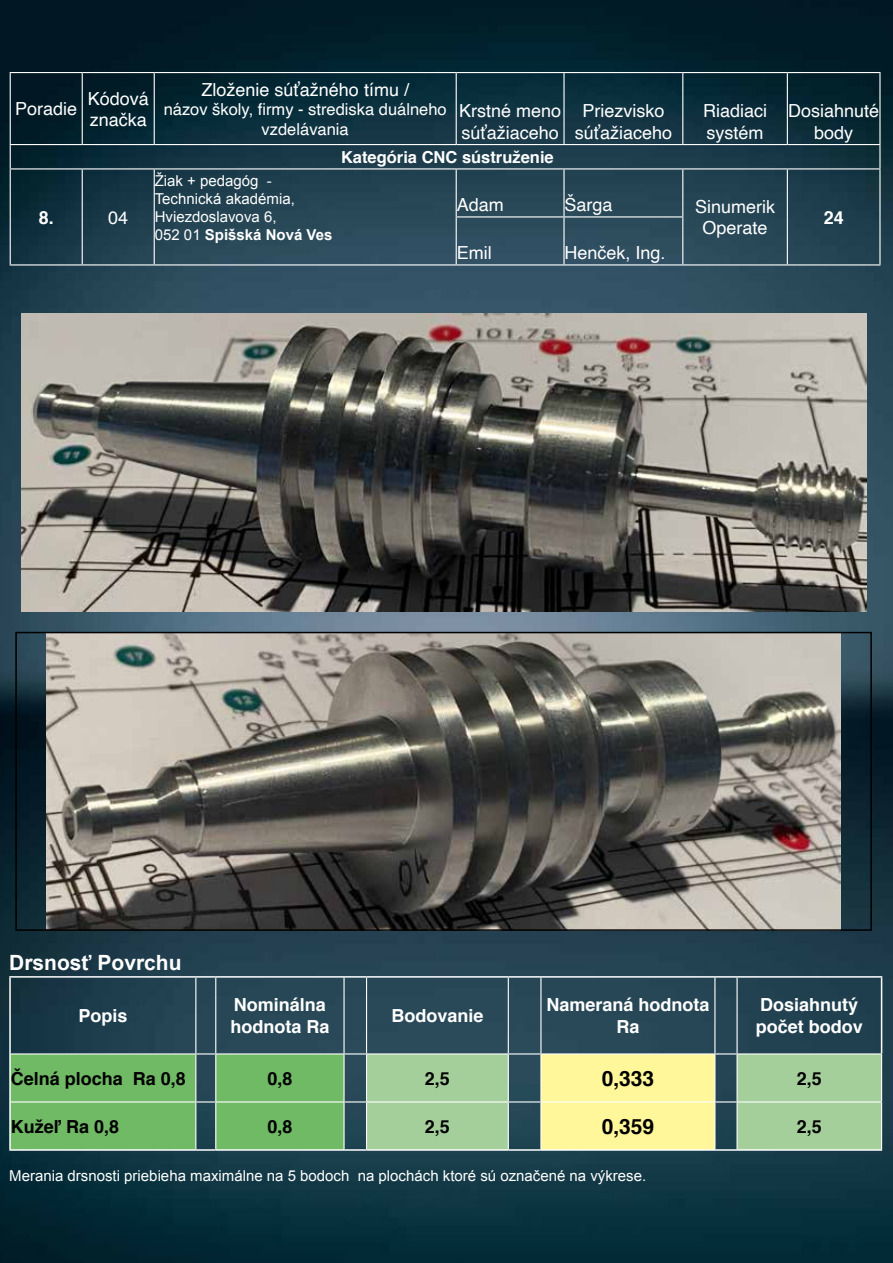
<style>
.page{position:relative;width:893px;height:1263px;background:#fff}
.page>*{position:absolute;margin:0;border:0;box-sizing:border-box;transform-origin:0 0}
.t1{font:700 21px "Arial";color:#fff}
.t2{font:700 21px "Helvetica";color:#000}
.t3{font:18px/21.6px "Helvetica";color:#fff}
.t4{font:700 18px/21.6px "Helvetica";color:#fff}
.t5{font:700 18px "Helvetica";color:#000}
.t6{font:16.5px/19.8px "Helvetica";color:#fff;text-align:center}
.t7{font:700 16.5px "Helvetica";color:#fff}
.t8{font:15px/18px "Arial";color:#fff}
.s1{font-weight:700}
</style>
<div class="page">
<img style="left:0;top:0;width:893px;height:1263px">
<svg style="left:10px;top:145px;width:1px;height:23px"></svg>
<svg style="left:879px;top:145px;width:1px;height:23px"></svg>
<hr style="left:82px;top:169px;width:1px;height:48px;background:#fff">
<hr style="left:154px;top:169px;width:1px;height:48px;background:#fff">
<hr style="left:456px;top:169px;width:1px;height:47px;background:#fff">
<hr style="left:82px;top:217px;width:1px;height:47px;background:#fff">
<hr style="left:154px;top:217px;width:1px;height:47px;background:#fff">
<hr style="left:456px;top:217px;width:1px;height:47px;background:#fff">
<hr style="left:683px;top:264px;width:104px;height:1px;background:#fff">
<hr style="left:10px;top:168px;width:72px;height:1px;background:#fff">
<hr style="left:10px;top:169px;width:1px;height:48px;background:#fff">
<hr style="left:82px;top:168px;width:72px;height:1px;background:#fff">
<hr style="left:154px;top:168px;width:302px;height:1px;background:#fff">
<hr style="left:456px;top:168px;width:108px;height:1px;background:#fff">
<hr style="left:564px;top:168px;width:119px;height:1px;background:#fff">
<hr style="left:683px;top:168px;width:104px;height:1px;background:#fff">
<hr style="left:787px;top:168px;width:93px;height:1px;background:#fff">
<hr style="left:879px;top:169px;width:1px;height:48px;background:#fff">
<hr style="left:10px;top:217px;width:1px;height:47px;background:#fff">
<hr style="left:456px;top:216px;width:108px;height:1px;background:#fff">
<hr style="left:564px;top:216px;width:119px;height:1px;background:#fff">
<hr style="left:879px;top:217px;width:1px;height:47px;background:#fff">
<hr style="left:10px;top:264px;width:72px;height:1px;background:#fff">
<hr style="left:82px;top:264px;width:72px;height:1px;background:#fff">
<hr style="left:154px;top:264px;width:302px;height:1px;background:#fff">
<hr style="left:456px;top:264px;width:108px;height:1px;background:#fff">
<hr style="left:564px;top:264px;width:119px;height:1px;background:#fff">
<hr style="left:787px;top:264px;width:93px;height:1px;background:#fff">
<hr style="left:563px;top:169px;width:2px;height:47px;background:#fff">
<hr style="left:563px;top:217px;width:2px;height:47px;background:#fff">
<hr style="left:682px;top:169px;width:1px;height:47px;background:#fff">
<hr style="left:787px;top:169px;width:1px;height:48px;background:#fff">
<hr style="left:682px;top:217px;width:1px;height:47px;background:#fff">
<hr style="left:787px;top:217px;width:1px;height:47px;background:#fff">
<hr style="left:10px;top:72px;width:72px;height:1px;background:#fff">
<hr style="left:10px;top:73px;width:1px;height:71px;background:#fff">
<hr style="left:82px;top:72px;width:72px;height:1px;background:#fff">
<hr style="left:683px;top:72px;width:104px;height:1px;background:#fff">
<hr style="left:10px;top:144px;width:72px;height:1px;background:#fff">
<hr style="left:82px;top:144px;width:72px;height:1px;background:#fff">
<hr style="left:683px;top:144px;width:104px;height:1px;background:#fff">
<hr style="left:456px;top:72px;width:108px;height:1px;background:#fff">
<hr style="left:456px;top:144px;width:108px;height:1px;background:#fff">
<hr style="left:564px;top:72px;width:119px;height:1px;background:#fff">
<hr style="left:563px;top:73px;width:2px;height:71px;background:#fff">
<hr style="left:682px;top:73px;width:1px;height:71px;background:#fff">
<hr style="left:564px;top:144px;width:119px;height:1px;background:#fff">
<hr style="left:82px;top:73px;width:1px;height:71px;background:#fff">
<hr style="left:154px;top:72px;width:302px;height:1px;background:#fff">
<hr style="left:154px;top:73px;width:1px;height:71px;background:#fff">
<hr style="left:456px;top:73px;width:1px;height:71px;background:#fff">
<hr style="left:154px;top:144px;width:302px;height:1px;background:#fff">
<hr style="left:787px;top:72px;width:93px;height:1px;background:#fff">
<hr style="left:787px;top:73px;width:1px;height:71px;background:#fff">
<hr style="left:879px;top:73px;width:1px;height:71px;background:#fff">
<hr style="left:787px;top:144px;width:93px;height:1px;background:#fff">
<svg style="left:367px;top:1054px;width:514px;height:95px;background:#9ac396"></svg>
<hr style="left:9px;top:976px;width:187px;height:2px;background:#fff">
<hr style="left:9px;top:978px;width:2px;height:76px;background:#fff">
<hr style="left:196px;top:976px;width:20px;height:2px;background:#fff">
<hr style="left:216px;top:976px;width:128px;height:2px;background:#fff">
<hr style="left:344px;top:976px;width:23px;height:2px;background:#fff">
<hr style="left:367px;top:976px;width:141px;height:2px;background:#fff">
<hr style="left:508px;top:976px;width:33px;height:2px;background:#fff">
<hr style="left:541px;top:976px;width:174px;height:2px;background:#fff">
<hr style="left:715px;top:976px;width:22px;height:2px;background:#fff">
<hr style="left:737px;top:976px;width:145px;height:2px;background:#fff">
<hr style="left:881px;top:978px;width:1px;height:75px;background:#fff">
<hr style="left:9px;top:1054px;width:2px;height:48px;background:#fff">
<hr style="left:9px;top:1102px;width:2px;height:47px;background:#fff">
<hr style="left:9px;top:1149px;width:187px;height:2px;background:#fff">
<hr style="left:196px;top:1149px;width:20px;height:2px;background:#fff">
<hr style="left:216px;top:1149px;width:128px;height:2px;background:#fff">
<hr style="left:344px;top:1149px;width:23px;height:2px;background:#fff">
<hr style="left:367px;top:1149px;width:141px;height:2px;background:#fff">
<hr style="left:508px;top:1149px;width:33px;height:2px;background:#fff">
<hr style="left:541px;top:1149px;width:174px;height:2px;background:#fff">
<hr style="left:715px;top:1149px;width:22px;height:2px;background:#fff">
<hr style="left:737px;top:1149px;width:145px;height:2px;background:#fff">
<hr style="left:367px;top:1053px;width:141px;height:1px;background:#fff">
<hr style="left:508px;top:1053px;width:33px;height:1px;background:#fff">
<hr style="left:508px;top:1054px;width:1px;height:47px;background:#fff">
<hr style="left:540px;top:1054px;width:1px;height:47px;background:#fff">
<hr style="left:737px;top:1053px;width:145px;height:1px;background:#fff">
<hr style="left:881px;top:1054px;width:1px;height:47px;background:#fff">
<hr style="left:508px;top:1102px;width:1px;height:47px;background:#fff">
<hr style="left:540px;top:1102px;width:1px;height:47px;background:#fff">
<hr style="left:881px;top:1102px;width:1px;height:47px;background:#fff">
<hr style="left:367px;top:1101px;width:141px;height:1px;background:#fff">
<hr style="left:508px;top:1101px;width:33px;height:1px;background:#fff">
<svg style="left:541px;top:1053px;width:196px;height:97px;background:#e7e495"></svg>
<hr style="left:737px;top:1101px;width:145px;height:1px;background:#fff">
<svg style="left:10px;top:1053px;width:357px;height:97px;background:#6dae69"></svg>
<hr style="left:343px;top:1054px;width:2px;height:47px;background:#fff">
<hr style="left:366px;top:1054px;width:1px;height:47px;background:#fff">
<hr style="left:736px;top:1054px;width:2px;height:47px;background:#fff">
<hr style="left:343px;top:1102px;width:2px;height:47px;background:#fff">
<hr style="left:366px;top:1102px;width:1px;height:47px;background:#fff">
<hr style="left:736px;top:1102px;width:2px;height:47px;background:#fff">
<hr style="left:215px;top:978px;width:1px;height:75px;background:#fff">
<hr style="left:343px;top:978px;width:2px;height:75px;background:#fff">
<hr style="left:195px;top:978px;width:1px;height:75px;background:#fff">
<hr style="left:366px;top:978px;width:1px;height:75px;background:#fff">
<hr style="left:508px;top:978px;width:1px;height:75px;background:#fff">
<hr style="left:540px;top:978px;width:1px;height:75px;background:#fff">
<hr style="left:714px;top:978px;width:1px;height:75px;background:#fff">
<hr style="left:736px;top:978px;width:2px;height:75px;background:#fff">
<img style="left:47px;top:635px;width:793px;height:293px">
<div style="left:15px;top:632px;width:857px;height:299px;border:2px solid #000"></div>
<img style="left:21px;top:313px;width:846px;height:299px">
<p class="t3" style="left:15px;top:99px;width:64px">Poradie</p>
<p class="t3" style="left:88px;top:88px;width:63px">Kódová značka</p>
<p class="t3" style="left:201px;top:79px;width:209px">Zloženie súťažného tímu /</p>
<p class="t6" style="left:164px;top:100px;width:285px">názov školy, firmy - strediska duálneho vzdelávania</p>
<p class="t3" style="left:459px;top:100px;width:104px">Krstné meno súťažiaceho</p>
<p class="t3" style="left:575px;top:100px;width:99px;text-align:center">Priezvisko súťažiaceho</p>
<p class="t3" style="left:703px;top:100px;width:66px">Riadiaci systém</p>
<p class="t3" style="left:788px;top:100px;width:93px;text-align:center">Dosiahnuté body</p>
<p class="t7" style="left:341px;top:144px;width:214px">Kategória CNC sústruženie</p>
<p class="t4" style="left:39px;top:207px;width:17px">8.</p>
<p class="t3" style="left:108px;top:207px;width:22px">04</p>
<p class="t8" style="left:155px;top:172px;width:179px">Žiak + pedagóg -<br>Technická akadémia,<br>Hviezdoslavova 6,<br>052 01 <span class="s1">Spišská Nová Ves</span></p>
<p class="t3" style="left:457px;top:194px;width:49px">Adam</p>
<p class="t3" style="left:565px;top:194px;width:50px">Šarga</p>
<p class="t3" style="left:695px;top:196px;width:82px;text-align:center">Sinumerik<br>Operate</p>
<p class="t4" style="left:824px;top:207px;width:22px">24</p>
<p class="t3" style="left:457px;top:242px;width:36px">Emil</p>
<p class="t3" style="left:565px;top:242px;width:103px">Henček, Ing.</p>
<p class="t1" style="left:9px;top:949px;width:174px">Drsnosť Povrchu</p>
<p class="t4" style="left:79px;top:1005px;width:51px">Popis</p>
<p class="t4" style="left:230px;top:994px;width:100px">Nominálna hodnota Ra</p>
<p class="t4" style="left:391px;top:1005px;width:94px">Bodovanie</p>
<p class="t4" style="left:546px;top:994px;width:165px;text-align:center">Nameraná hodnota<br>Ra</p>
<p class="t4" style="left:756px;top:994px;width:109px">Dosiahnutý počet bodov</p>
<p class="t5" style="left:11px;top:1064px;width:177px">Čelná plocha Ra 0,8</p>
<p class="t5" style="left:267px;top:1064px;width:27px">0,8</p>
<p class="t5" style="left:425px;top:1064px;width:27px">2,5</p>
<p class="t2" style="left:602px;top:1061px;width:54px">0,333</p>
<p class="t5" style="left:797px;top:1064px;width:27px">2,5</p>
<p class="t5" style="left:11px;top:1112px;width:110px">Kužeľ Ra 0,8</p>
<p class="t5" style="left:267px;top:1112px;width:27px">0,8</p>
<p class="t5" style="left:425px;top:1112px;width:27px">2,5</p>
<p class="t2" style="left:602px;top:1109px;width:54px">0,359</p>
<p class="t5" style="left:797px;top:1112px;width:27px">2,5</p>
<p class="t8" style="left:9px;top:1166px;width:638px">Merania drsnosti priebieha maximálne na 5 bodoch na plochách ktoré sú označené na výkrese.</p>
</div>
